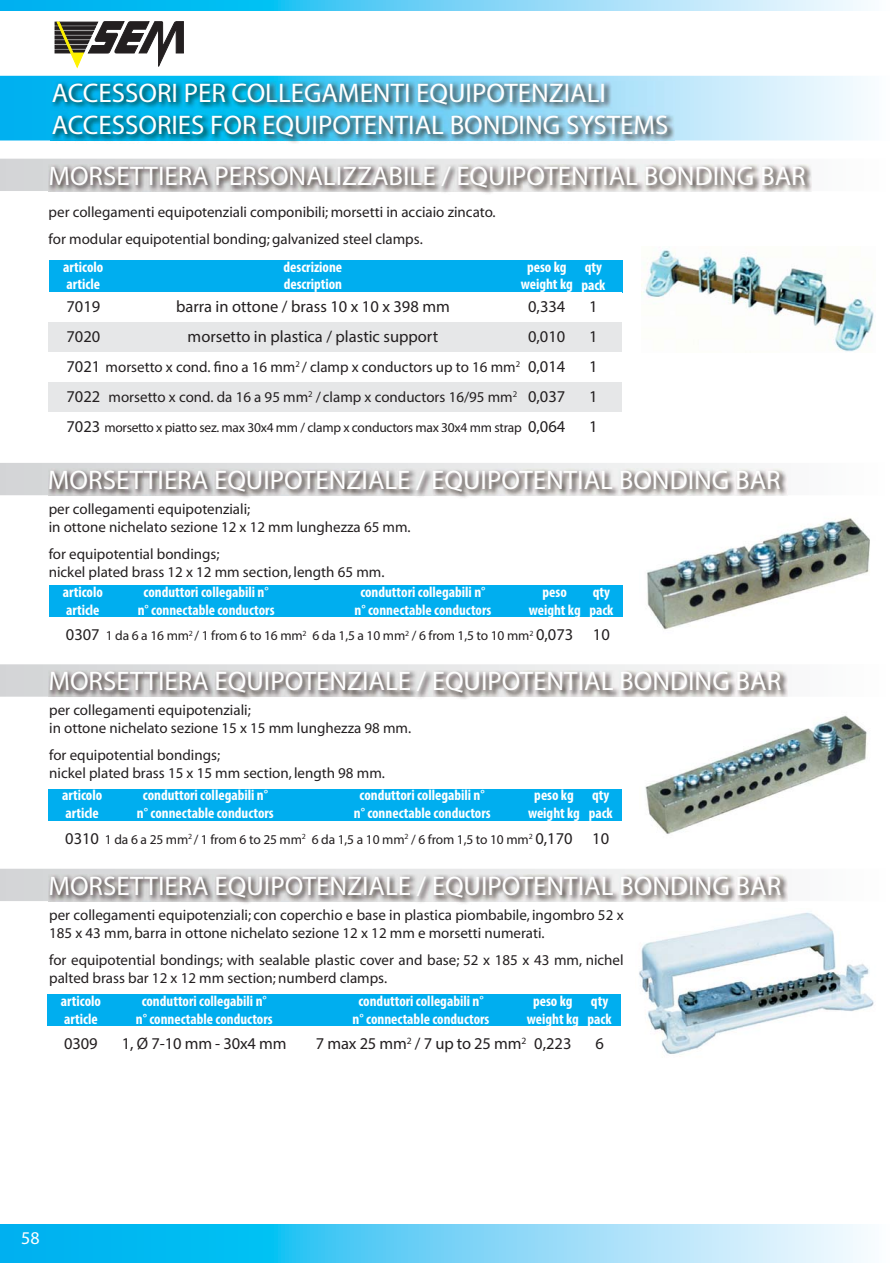
<style>
.page{position:relative;width:893px;height:1263px;background:#fff}
.page>*{position:absolute;margin:0;border:0;box-sizing:border-box;transform-origin:0 0}
.t1{font:27px/32.4px "Myriad Pro";color:#fff}
.t2{font:18px "Myriad Pro";color:#fff}
.t3{font:16.5px "Myriad Pro";color:#231f20}
.t4{font:15px/18px "Myriad";color:#231f20}
.t5{font:700 condensed 15px "Myriad Pro";color:#fff}
.t6{font:15px "Myriad Pro";color:#231f20}
.t7{font:13.5px "Myriad Pro";letter-spacing:-.02em;color:#231f20}
.s1{font-size:16.5px}
</style>
<div class="page">
<svg style="left:55px;top:22px;width:128px;height:45px"></svg>
<svg style="left:0;top:0;width:864px;height:10px;background:#67d1f6"></svg>
<svg style="left:0;top:1224px;width:864px;height:39px;background:#66d1f6"></svg>
<svg style="left:0;top:76px;width:864px;height:65px;background:#98def8"></svg>
<img style="left:51px;top:82px;width:624px;height:61px">
<svg style="left:0;top:159px;width:738px;height:32px;background:#dfe0e1"></svg>
<img style="left:49px;top:164px;width:763px;height:30px">
<svg style="left:0;top:463px;width:788px;height:32px"></svg>
<img style="left:48px;top:469px;width:739px;height:29px">
<div style="left:49px;top:261px;width:574px;height:32px;background:#00aeef"></div>
<div style="left:49px;top:322px;width:573px;height:30px;background:#e6e7e8"></div>
<div style="left:49px;top:382px;width:573px;height:30px;background:#e6e7e8"></div>
<img style="left:641px;top:249px;width:233px;height:103px">
<div style="left:50px;top:585px;width:573px;height:33px;background:#00aeef"></div>
<div style="left:49px;top:617px;width:573px;height:29px;background:#fff"></div>
<img style="left:647px;top:518px;width:223px;height:112px">
<svg style="left:0;top:664px;width:788px;height:33px"></svg>
<img style="left:49px;top:670px;width:738px;height:29px">
<div style="left:49px;top:789px;width:573px;height:33px;background:#00aeef"></div>
<div style="left:48px;top:821px;width:573px;height:29px;background:#fff"></div>
<img style="left:645px;top:715px;width:222px;height:119px">
<svg style="left:0;top:869px;width:788px;height:32px"></svg>
<img style="left:49px;top:874px;width:738px;height:30px">
<div style="left:48px;top:995px;width:573px;height:32px;background:#00aeef"></div>
<img style="left:639px;top:912px;width:235px;height:142px">
<h1 class="t1" style="left:52px;top:78px;width:618px">ACCESSORI PER COLLEGAMENTI EQUIPOTENZIALI<br>ACCESSORIES FOR EQUIPOTENTIAL BONDING SYSTEMS</h1>
<h1 class="t1" style="left:48px;top:161px;width:759px">MORSETTIERA PERSONALIZZABILE / EQUIPOTENTIAL BONDING BAR</h1>
<p class="t4" style="left:49px;top:199px;width:448px;line-height:27px">per collegamenti equipotenziali componibili; morsetti in acciaio zincato. for modular equipotential bonding; galvanized steel clamps.</p>
<p class="t5" style="left:63px;top:261px;width:42px">articolo</p>
<p class="t5" style="left:284px;top:261px;width:60px">descrizione</p>
<p class="t5" style="left:527px;top:261px;width:77px">peso kg qty</p>
<p class="t5" style="left:67px;top:279px;width:35px">article</p>
<p class="t5" style="left:284px;top:279px;width:60px">description</p>
<p class="t5" style="left:521px;top:279px;width:86px">weight kg pack</p>
<p class="t3" style="left:66px;top:300px;width:35px">7019</p>
<p class="t3" style="left:176px;top:300px;width:275px">barra in ottone / brass 10 x 10 x 398 mm</p>
<p class="t3" style="left:528px;top:300px;width:39px">0,334</p>
<p class="t3" style="left:589px;top:300px;width:10px">1</p>
<p class="t3" style="left:66px;top:330px;width:35px">7020</p>
<p class="t3" style="left:188px;top:330px;width:252px">morsetto in plastica / plastic support</p>
<p class="t3" style="left:528px;top:330px;width:39px">0,010</p>
<p class="t3" style="left:589px;top:330px;width:10px">1</p>
<p class="t6" style="left:66px;top:361px;width:500px"><span class="s1">7021</span> morsetto x cond. fino a 16 mm<sup>2</sup> / clamp x conductors up to 16 mm<sup>2</sup> <span class="s1">0,014</span></p>
<p class="t3" style="left:589px;top:360px;width:10px">1</p>
<p class="t6" style="left:66px;top:391px;width:500px"><span class="s1">7022</span> morsetto x cond. da 16 a 95 mm<sup>2</sup> / clamp x conductors 16/95 mm<sup>2</sup> <span class="s1">0,037</span></p>
<p class="t3" style="left:589px;top:390px;width:10px">1</p>
<p class="t7" style="left:66px;top:422px;width:500px"><span class="s1">7023</span> morsetto x piatto sez. max 30x4 mm / clamp x conductors max 30x4 mm strap <span class="s1">0,064</span></p>
<p class="t3" style="left:589px;top:420px;width:10px">1</p>
<h1 class="t1" style="left:48px;top:465px;width:734px">MORSETTIERA EQUIPOTENZIALE / EQUIPOTENTIAL BONDING BAR</h1>
<p class="t4" style="left:49px;top:501px;width:363px">per collegamenti equipotenziali;<br>in ottone nichelato sezione 12 x 12 mm lunghezza 65 mm.</p>
<p class="t4" style="left:49px;top:546px;width:337px">for equipotential bondings;<br>nickel plated brass 12 x 12 mm section, length 65 mm.</p>
<p class="t5" style="left:63px;top:586px;width:42px">articolo</p>
<p class="t5" style="left:144px;top:586px;width:127px">conduttori collegabili n°</p>
<p class="t5" style="left:360px;top:586px;width:127px">conduttori collegabili n°</p>
<p class="t5" style="left:542px;top:586px;width:26px">peso</p>
<p class="t5" style="left:593px;top:586px;width:19px">qty</p>
<p class="t5" style="left:66px;top:604px;width:35px">article</p>
<p class="t5" style="left:138px;top:604px;width:138px">n° connectable conductors</p>
<p class="t5" style="left:354px;top:604px;width:138px">n° connectable conductors</p>
<p class="t5" style="left:529px;top:604px;width:86px">weight kg pack</p>
<p class="t7" style="left:66px;top:630px;width:545px"><span class="s1">0307</span> 1 da 6 a 16 mm<sup>2</sup> / 1 from 6 to 16 mm<sup>2</sup> 6 da 1,5 a 10 mm<sup>2</sup> / 6 from 1,5 to 10 mm<sup>2</sup> <span class="s1">0,073 10</span></p>
<h1 class="t1" style="left:48px;top:667px;width:734px">MORSETTIERA EQUIPOTENZIALE / EQUIPOTENTIAL BONDING BAR</h1>
<p class="t4" style="left:49px;top:702px;width:363px">per collegamenti equipotenziali;<br>in ottone nichelato sezione 15 x 15 mm lunghezza 98 mm.</p>
<p class="t4" style="left:49px;top:747px;width:337px">for equipotential bondings;<br>nickel plated brass 15 x 15 mm section, length 98 mm.</p>
<p class="t5" style="left:62px;top:790px;width:42px">articolo</p>
<p class="t5" style="left:143px;top:790px;width:127px">conduttori collegabili n°</p>
<p class="t5" style="left:360px;top:790px;width:127px">conduttori collegabili n°</p>
<p class="t5" style="left:534px;top:790px;width:77px">peso kg qty</p>
<p class="t5" style="left:65px;top:808px;width:35px">article</p>
<p class="t5" style="left:137px;top:808px;width:138px">n° connectable conductors</p>
<p class="t5" style="left:354px;top:808px;width:138px">n° connectable conductors</p>
<p class="t5" style="left:528px;top:808px;width:86px">weight kg pack</p>
<p class="t7" style="left:65px;top:834px;width:545px"><span class="s1">0310</span> 1 da 6 a 25 mm<sup>2</sup> / 1 from 6 to 25 mm<sup>2</sup> 6 da 1,5 a 10 mm<sup>2</sup> / 6 from 1,5 to 10 mm<sup>2</sup> <span class="s1">0,170 10</span></p>
<h1 class="t1" style="left:48px;top:871px;width:734px">MORSETTIERA EQUIPOTENZIALE / EQUIPOTENTIAL BONDING BAR</h1>
<p class="t4" style="left:49px;top:907px;width:576px">per collegamenti equipotenziali; con coperchio e base in plastica piombabile, ingombro 52 x<br>185 x 43 mm, barra in ottone nichelato sezione 12 x 12 mm e morsetti numerati.</p>
<p class="t4" style="left:49px;top:952px;width:576px">for equipotential bondings; with sealable plastic cover and base; 52 x 185 x 43 mm, nichel palted brass bar 12 x 12 mm section; numberd clamps.</p>
<p class="t5" style="left:61px;top:995px;width:42px">articolo</p>
<p class="t5" style="left:142px;top:995px;width:127px">conduttori collegabili n°</p>
<p class="t5" style="left:358px;top:995px;width:127px">conduttori collegabili n°</p>
<p class="t5" style="left:533px;top:995px;width:77px">peso kg qty</p>
<p class="t5" style="left:64px;top:1013px;width:35px">article</p>
<p class="t5" style="left:136px;top:1013px;width:138px">n° connectable conductors</p>
<p class="t5" style="left:353px;top:1013px;width:138px">n° connectable conductors</p>
<p class="t5" style="left:527px;top:1013px;width:86px">weight kg pack</p>
<p class="t3" style="left:64px;top:1037px;width:35px">0309</p>
<p class="t3" style="left:122px;top:1037px;width:166px">1, Ø 7-10 mm - 30x4 mm</p>
<p class="t3" style="left:316px;top:1037px;width:257px">7 max 25 mm<sup>2</sup> / 7 up to 25 mm<sup>2</sup> 0,223</p>
<p class="t3" style="left:595px;top:1037px;width:10px">6</p>
<p class="t2" style="left:21px;top:1231px;width:20px">58</p>
</div>
